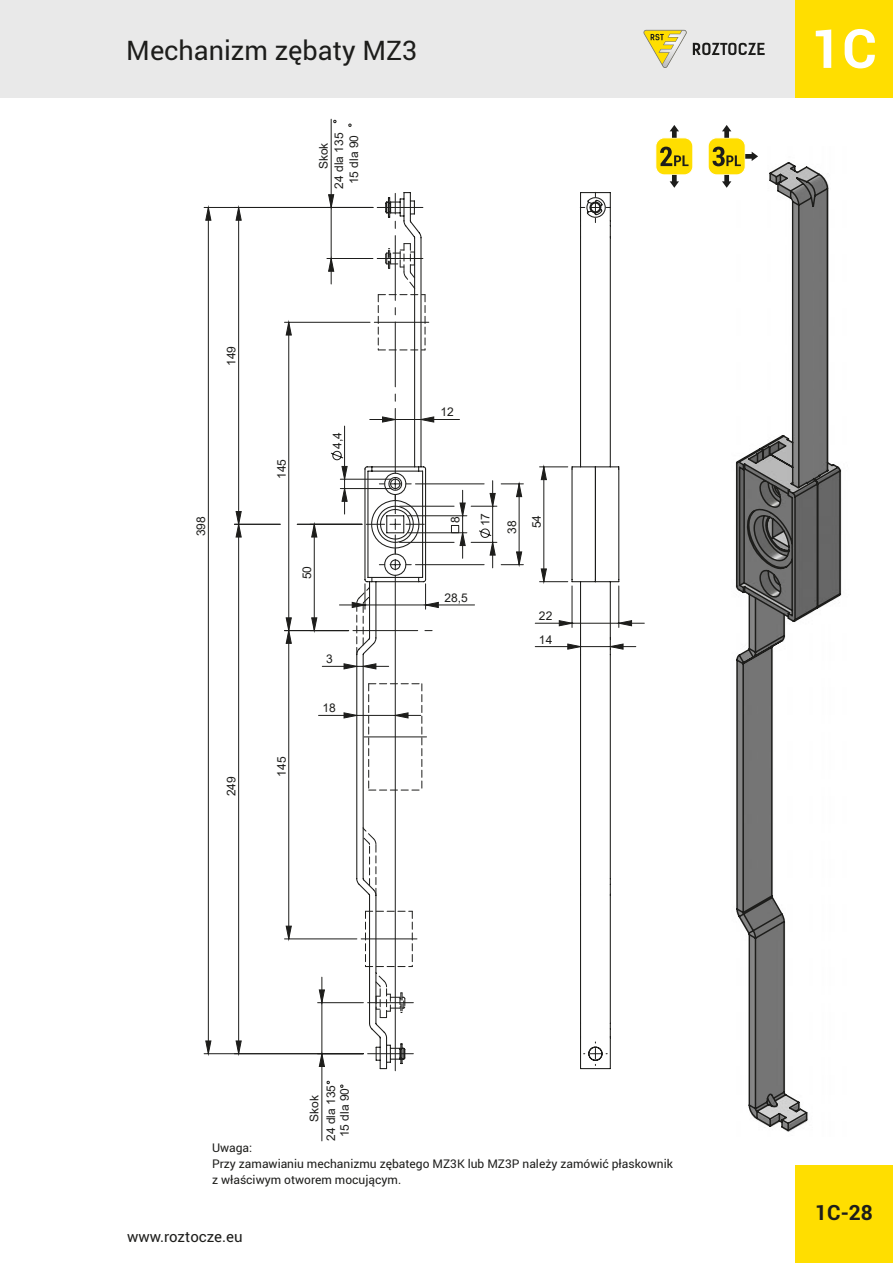
<style>
.page{position:relative;width:893px;height:1263px;background:#fff}
.page>*{position:absolute;margin:0;border:0;box-sizing:border-box;transform-origin:0 0}
.t1{font:700 54px "Roboto";color:#fff}
.t2{font:27px "Roboto";color:#1d1d1b}
.t3{font:700 21px "Roboto";color:#1d1d1b}
.t4{font:15px "Roboto";color:#1d1d1b}
.t5{font:12px/15.9px "Roboto";color:#1d1d1b}
.t6{font:12px/23.4px "Arial";color:#1d1d1b}
</style>
<div class="page">
<div style="left:0;top:0;width:893px;height:98px;background:#e9e9e9"></div>
<svg style="left:643px;top:30px;width:44px;height:38px"></svg>
<svg style="left:693px;top:43px;width:72px;height:12px"></svg>
<div style="left:795px;top:1165px;width:98px;height:98px;background:#ffde00"></div>
<div style="left:795px;top:0;width:98px;height:98px;background:#ffde00"></div>
<svg style="left:735px;top:162px;width:107px;height:970px"></svg>
<hr style="left:395px;top:575px;width:1px;height:496px;background:#1d1d1b">
<hr style="left:204px;top:1053px;width:159px;height:1px;background:#1d1d1b">
<hr style="left:204px;top:207px;width:169px;height:1px;background:#1d1d1b">
<hr style="left:331px;top:119px;width:1px;height:88px;background:#1d1d1b">
<hr style="left:322px;top:1054px;width:1px;height:87px;background:#1d1d1b">
<svg style="left:206px;top:195px;width:124px;height:871px"></svg>
<svg style="left:236px;top:466px;width:94px;height:588px"></svg>
<svg style="left:330px;top:192px;width:314px;height:878px"></svg>
<div style="left:655px;top:137px;width:38px;height:38px;background:#ffde00;border:1px solid #fff;border-radius:9px"></div>
<svg style="left:660px;top:147px;width:28px;height:19px"></svg>
<svg style="left:670px;top:175px;width:9px;height:13px"></svg>
<svg style="left:670px;top:125px;width:9px;height:13px"></svg>
<div style="left:708px;top:137px;width:38px;height:38px;background:#ffde00;border:1px solid #fff;border-radius:9px"></div>
<svg style="left:712px;top:147px;width:46px;height:19px"></svg>
<svg style="left:722px;top:125px;width:9px;height:13px"></svg>
<svg style="left:722px;top:175px;width:9px;height:13px"></svg>
<svg style="left:340px;top:1084px;width:3px;height:4px"></svg>
<h2 class="t2" style="left:126px;top:32px;width:293px">Mechanizm zębaty MZ3</h2>
<p class="t6" style="left:312px;top:169px;width:28px;rotate:-90deg">Skok</p>
<p class="t6" style="left:327px;top:188px;width:57px;rotate:-90deg">24 dla 135</p>
<p class="t6" style="left:342px;top:184px;width:51px;rotate:-90deg">15 dla 90</p>
<p class="t6" style="left:220px;top:366px;width:21px;rotate:-90deg">149</p>
<p class="t6" style="left:270px;top:479px;width:21px;rotate:-90deg">145</p>
<p class="t6" style="left:326px;top:449px;width:18px;rotate:-90deg">4,4</p>
<p class="t6" style="left:440px;top:400px;width:15px">12</p>
<p class="t6" style="left:189px;top:536px;width:21px;rotate:-90deg">398</p>
<p class="t6" style="left:444px;top:523px;width:8px;rotate:-90deg">8</p>
<p class="t6" style="left:474px;top:526px;width:15px;rotate:-90deg">17</p>
<p class="t6" style="left:295px;top:579px;width:15px;rotate:-90deg">50</p>
<p class="t6" style="left:326px;top:647px;width:8px">3</p>
<p class="t6" style="left:323px;top:696px;width:15px">18</p>
<p class="t6" style="left:444px;top:586px;width:25px">28,5</p>
<p class="t6" style="left:500px;top:534px;width:15px;rotate:-90deg">38</p>
<p class="t6" style="left:525px;top:528px;width:15px;rotate:-90deg">54</p>
<p class="t6" style="left:539px;top:604px;width:15px">22<br>14</p>
<p class="t6" style="left:220px;top:796px;width:22px;rotate:-90deg">249</p>
<p class="t6" style="left:270px;top:777px;width:21px;rotate:-90deg">145</p>
<p class="t6" style="left:306px;top:1141px;width:57px;line-height:16.5px;text-indent:19px;rotate:-90deg">Skok<br>24 dla 135</p>
<p class="t6" style="left:333px;top:1137px;width:51px;rotate:-90deg">15 dla 90</p>
<p class="t5" style="left:212px;top:1140px;width:462px">Uwaga:<br>Przy zamawianiu mechanizmu zębatego MZ3K lub MZ3P należy zamówić płaskownik z właściwym otworem mocującym.</p>
<p class="t4" style="left:127px;top:1226px;width:117px">www.roztocze.eu</p>
<h1 class="t1" style="left:811px;top:11px;width:67px">1C</h1>
<h3 class="t3" style="left:815px;top:1198px;width:59px">1C-28</h3>
</div>
